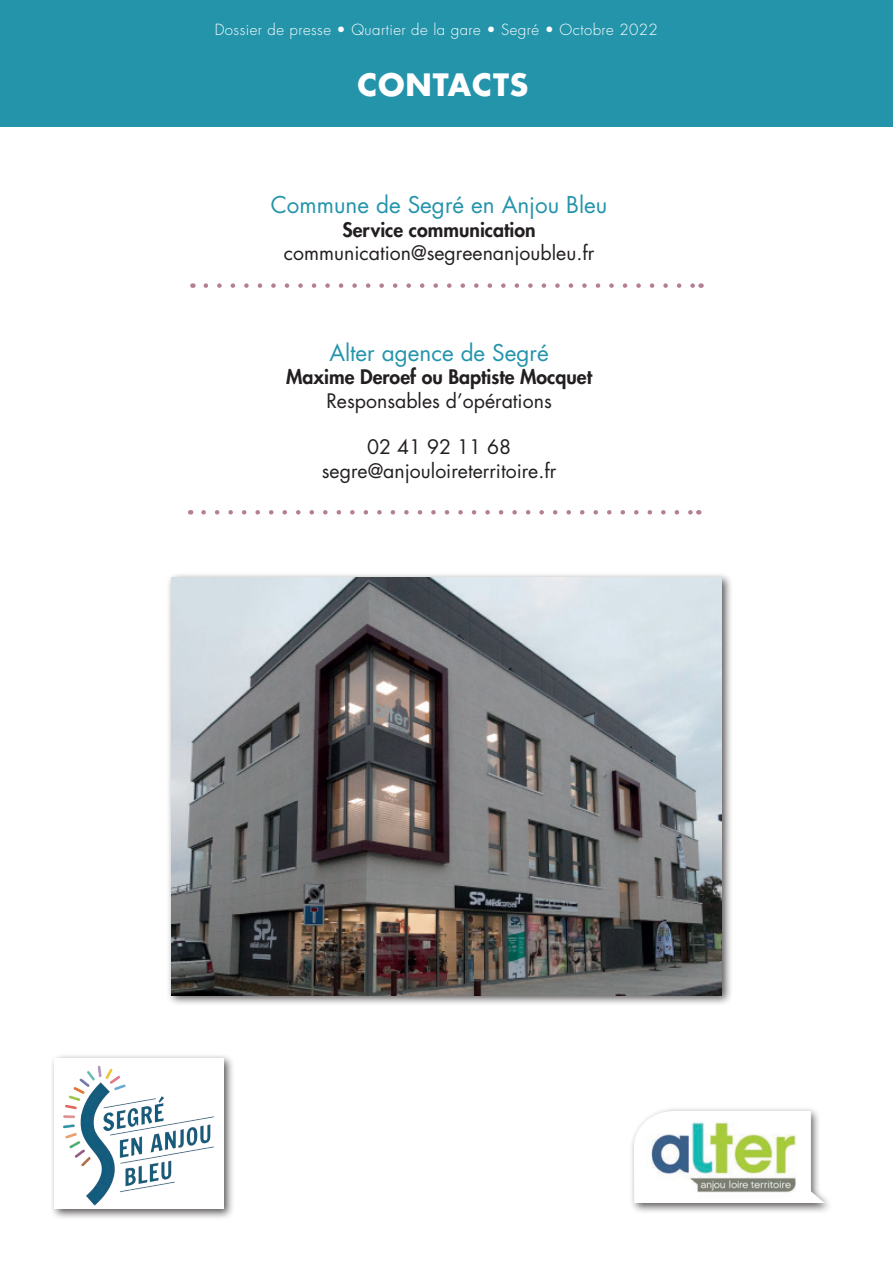
<style>
.page{position:relative;width:893px;height:1263px;background:#fff}
.page>*{position:absolute;margin:0;border:0;box-sizing:border-box;transform-origin:0 0}
.t1{font:700 30px "Futura Std";letter-spacing:.03em;color:#fff}
.t2{font:22.5px "Futura Std";color:#2494ab}
.t3{font:19.5px/23.4px "Futura Std";color:#231f20;text-align:center}
.t4{font:800 19.5px "Futura Std";color:#231f20}
.t5{font:300 15px "Futura Std";letter-spacing:.03em;color:#fff}
</style>
<div class="page">
<div style="left:0;top:0;width:893px;height:127px;background:#2494ab"></div>
<div style="left:629px;top:1106px;width:205px;height:108px;background:#231f20;opacity:.75"></div>
<img style="left:634px;top:1111px;width:190px;height:92px">
<div style="left:49px;top:1053px;width:186px;height:167px;background:#231f20;opacity:.75"></div>
<img style="left:54px;top:1058px;width:170px;height:151px">
<svg style="left:206px;top:283px;width:488px;height:5px"></svg>
<div style="left:166px;top:572px;width:567px;height:435px;background:#231f20;opacity:.75"></div>
<img style="left:171px;top:577px;width:550px;height:418px">
<svg style="left:204px;top:510px;width:488px;height:4px"></svg>
<p class="t5" style="left:215px;top:20px;width:445px">Dossier de presse • Quartier de la gare • Segré • Octobre 2022</p>
<h1 class="t1" style="left:357px;top:65px;width:173px">CONTACTS</h1>
<p class="t2" style="left:271px;top:190px;width:338px">Commune de Segré en Anjou Bleu</p>
<p class="t4" style="left:342px;top:217px;width:195px">Service communication</p>
<p class="t3" style="left:284px;top:241px;width:312px">communication@segreenanjoubleu.fr</p>
<p class="t2" style="left:329px;top:338px;width:221px">Alter agence de Segré</p>
<p class="t4" style="left:286px;top:365px;width:307px">Maxime Deroef ou Baptiste Mocquet</p>
<p class="t3" style="left:326px;top:389px;width:227px">Responsables d’opérations</p>
<p class="t3" style="left:322px;top:436px;width:236px">02 41 92 11 68 segre@anjouloireterritoire.fr</p>
</div>
